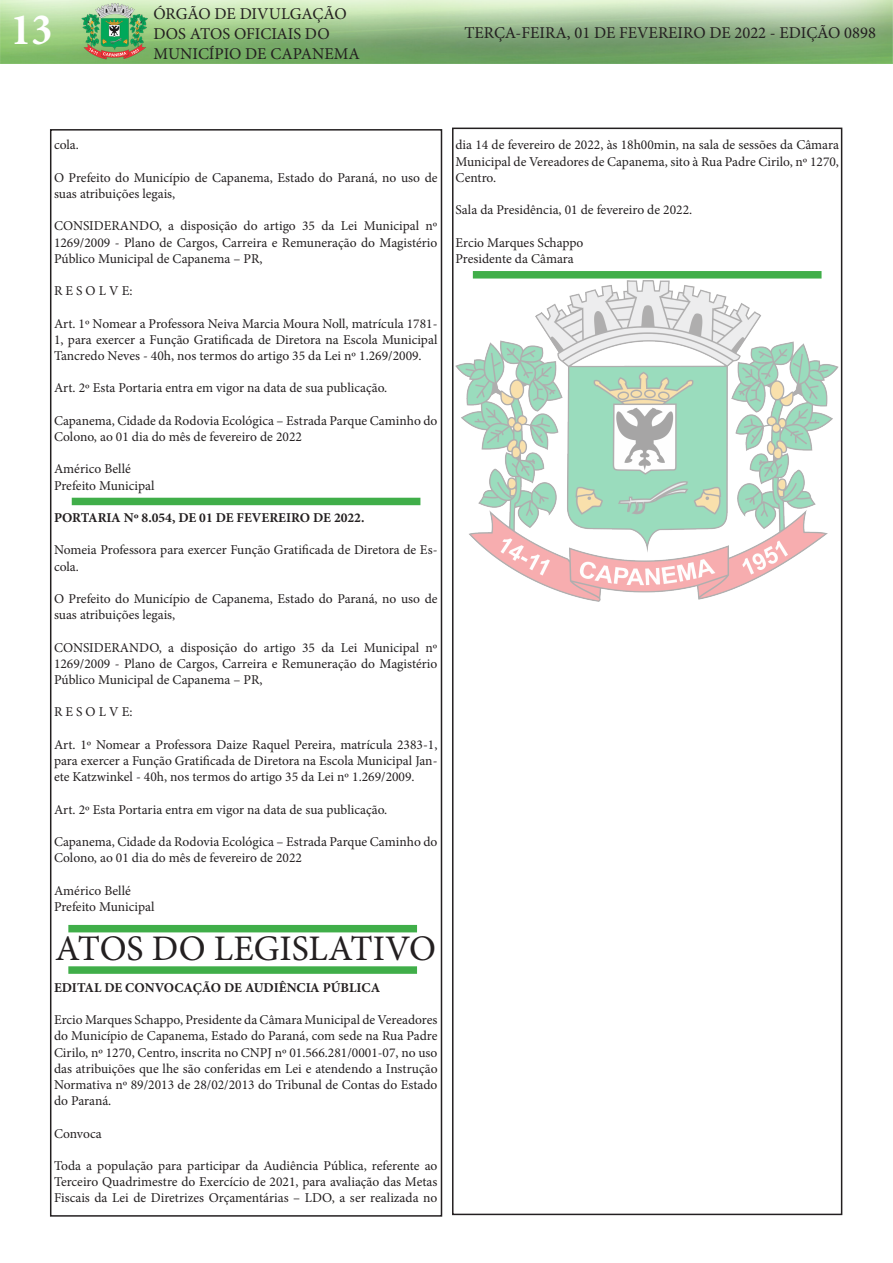
<style>
.page{position:relative;width:893px;height:1263px;background:#fff}
.page>*{position:absolute;margin:0;border:0;box-sizing:border-box;transform-origin:0 0}
.t1{font:700 condensed 45px "Minion Pro";color:#fff}
.t2{font:36px "Minion Pro";color:#231f20}
.t3{font:16.5px/19.8px "Minion Pro";color:#231f20}
.t4{font:13.5px/16.2px "Minion Pro";color:#231f20;text-align:justify}
.t5{font:700 13.5px "Minion Pro";color:#231f20}
</style>
<div class="page">
<img style="left:0;top:0;width:893px;height:64px">
<div style="left:452px;top:128px;width:390px;height:1087px;border:2px solid #231f20"></div>
<div style="left:50px;top:129px;width:392px;height:1088px;border:2px solid #231f20"></div>
<div style="left:68px;top:925px;width:349px;height:7px;background:#40ae49"></div>
<div style="left:68px;top:966px;width:349px;height:8px;background:#40ae49"></div>
<div style="left:72px;top:498px;width:348px;height:7px;background:#40ae49"></div>
<div style="left:473px;top:271px;width:348px;height:8px;background:#40ae49"></div>
<img style="left:455px;top:280px;width:384px;height:322px">
<h1 class="t1" style="left:11px;top:-1px;width:43px">13</h1>
<p class="t3" style="left:153px;top:4px;width:208px">ÓRGÃO DE DIVULGAÇÃO<br>DOS ATOS OFICIAIS DO<br>MUNICÍPIO DE CAPANEMA</p>
<p class="t3" style="left:464px;top:23px;width:413px">TERÇA-FEIRA, 01 DE FEVEREIRO DE 2022 - EDIÇÃO 0898</p>
<p class="t4" style="left:54px;top:137px;width:26px">cola.</p>
<p class="t4" style="left:54px;top:169px;width:385px">O Prefeito do Município de Capanema, Estado do Paraná, no uso de suas atribuições legais,</p>
<p class="t4" style="left:54px;top:218px;width:385px">CONSIDERANDO, a disposição do artigo 35 da Lei Municipal nº 1269/2009 - Plano de Cargos, Carreira e Remuneração do Magistério Público Municipal de Capanema – PR,</p>
<p class="t4" style="left:54px;top:283px;width:80px">R E S O L V E:</p>
<p class="t4" style="left:54px;top:315px;width:385px">Art. 1º Nomear a Professora Neiva Marcia Moura Noll, matrícula 1781- 1, para exercer a Função Gratificada de Diretora na Escola Municipal Tancredo Neves - 40h, nos termos do artigo 35 da Lei nº 1.269/2009.</p>
<p class="t4" style="left:54px;top:380px;width:335px">Art. 2º Esta Portaria entra em vigor na data de sua publicação.</p>
<p class="t4" style="left:54px;top:412px;width:385px">Capanema, Cidade da Rodovia Ecológica – Estrada Parque Caminho do<br>Colono, ao 01 dia do mês de fevereiro de 2022</p>
<p class="t4" style="left:54px;top:461px;width:78px">Américo Bellé</p>
<p class="t4" style="left:54px;top:477px;width:102px">Prefeito Municipal</p>
<p class="t5" style="left:54px;top:508px;width:312px">PORTARIA Nº 8.054, DE 01 DE FEVEREIRO DE 2022.</p>
<p class="t4" style="left:54px;top:542px;width:385px">Nomeia Professora para exercer Função Gratificada de Diretora de Es&shy;cola.</p>
<p class="t4" style="left:54px;top:591px;width:385px">O Prefeito do Município de Capanema, Estado do Paraná, no uso de suas atribuições legais,</p>
<p class="t4" style="left:54px;top:639px;width:385px">CONSIDERANDO, a disposição do artigo 35 da Lei Municipal nº 1269/2009 - Plano de Cargos, Carreira e Remuneração do Magistério Público Municipal de Capanema – PR,</p>
<p class="t4" style="left:54px;top:704px;width:80px">R E S O L V E:</p>
<p class="t4" style="left:54px;top:736px;width:385px">Art. 1º Nomear a Professora Daize Raquel Pereira, matrícula 2383-1, para exercer a Função Gratificada de Diretora na Escola Municipal Jan&shy;ete Katzwinkel - 40h, nos termos do artigo 35 da Lei nº 1.269/2009.</p>
<p class="t4" style="left:54px;top:801px;width:335px">Art. 2º Esta Portaria entra em vigor na data de sua publicação.</p>
<p class="t4" style="left:54px;top:834px;width:385px">Capanema, Cidade da Rodovia Ecológica – Estrada Parque Caminho do<br>Colono, ao 01 dia do mês de fevereiro de 2022</p>
<p class="t4" style="left:54px;top:882px;width:78px">Américo Bellé</p>
<p class="t4" style="left:54px;top:898px;width:102px">Prefeito Municipal</p>
<p class="t2" style="left:55px;top:924px;width:382px">ATOS DO LEGISLATIVO</p>
<p class="t5" style="left:54px;top:978px;width:328px">EDITAL DE CONVOCAÇÃO DE AUDIÊNCIA PÚBLICA</p>
<p class="t4" style="left:54px;top:1012px;width:385px">Ercio Marques Schappo, Presidente da Câmara Municipal de Vereadores do Município de Capanema, Estado do Paraná, com sede na Rua Padre Cirilo, nº 1270, Centro, inscrita no CNPJ nº 01.566.281/0001-07, no uso das atribuições que lhe são conferidas em Lei e atendendo a Instrução Normativa nº 89/2013 de 28/02/2013 do Tribunal de Contas do Estado do Paraná.</p>
<p class="t4" style="left:54px;top:1125px;width:49px">Convoca</p>
<p class="t4" style="left:54px;top:1158px;width:385px">Toda a população para participar da Audiência Pública, referente ao Terceiro Quadrimestre do Exercício de 2021, para avaliação das Metas Fiscais da Lei de Diretrizes Orçamentárias – LDO, a ser realizada no</p>
<p class="t4" style="left:455px;top:137px;width:385px">dia 14 de fevereiro de 2022, às 18h00min, na sala de sessões da Câmara Municipal de Vereadores de Capanema, sito à Rua Padre Cirilo, nº 1270, Centro.</p>
<p class="t4" style="left:455px;top:202px;width:238px">Sala da Presidência, 01 de fevereiro de 2022.</p>
<p class="t4" style="left:455px;top:234px;width:129px">Ercio Marques Schappo</p>
<p class="t4" style="left:455px;top:250px;width:120px">Presidente da Câmara</p>
</div>
